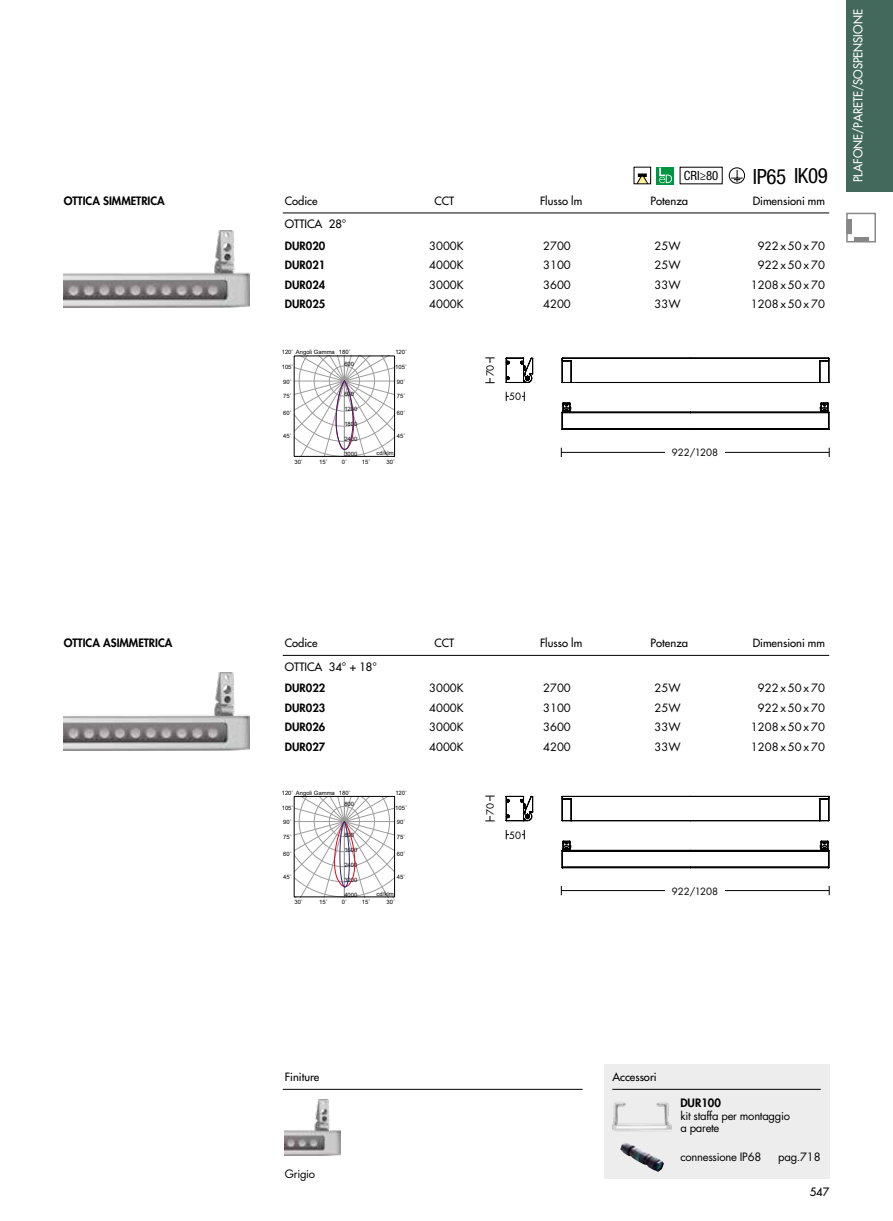
<style>
.page{position:relative;width:893px;height:1221px;background:#fff}
.page>*{position:absolute;margin:0;border:0;box-sizing:border-box;transform-origin:0 0}
.t1{font:condensed 21px "Helvetica Neue LT Std";letter-spacing:-.015em;color:#000}
.t2{font:condensed 12.75px "Helvetica Neue LT Std";color:#000}
.t3{font:500 12px "Futura Std";color:#fff;scale:.95 1}
.t4{font:11.25px/12.8px "Futura Std";letter-spacing:-.025em;color:#000}
.t5{font:800 11.25px "Futura Std";color:#000}
.t6{font:500 11.25px "Futura Std";color:#000}
.t7{font:11.1px "Futura Std";color:#000}
.t8{font:500 11.1px "Futura Std";color:#000}
.t9{font:800 11.1px "Futura Std";color:#000}
.t10{font:11.1px "Futura Std";letter-spacing:.08em;color:#000}
.t11{font:9.75px "Futura Std";letter-spacing:-.005em;color:#000}
.t12{font:5.85px "Arial";color:#000}
.s1{font-size:11.1px}
</style>
<div class="page">
<div style="left:846px;top:0;width:47px;height:191px;background:#43695c"></div>
<div style="left:854px;top:237px;width:15px;height:5px;border:1px solid #878787"></div>
<div style="left:847px;top:219px;width:4px;height:15px;border:1px solid #878787"></div>
<div style="left:846px;top:213px;width:30px;height:29px;border:2px solid #878787"></div>
<img style="left:64px;top:672px;width:185px;height:78px">
<img style="left:64px;top:230px;width:185px;height:78px">
<svg style="left:506px;top:358px;width:27px;height:25px"></svg>
<svg style="left:506px;top:795px;width:27px;height:26px"></svg>
<hr style="left:561px;top:452px;width:268px;height:1px;background:#000">
<hr style="left:561px;top:890px;width:268px;height:1px;background:#000">
<div style="left:665px;top:447px;width:60px;height:10px;background:#fff"></div>
<div style="left:665px;top:885px;width:60px;height:10px;background:#fff"></div>
<svg style="left:485px;top:357px;width:10px;height:26px"></svg>
<svg style="left:485px;top:795px;width:10px;height:26px"></svg>
<div style="left:485px;top:363px;width:10px;height:15px;background:#fff"></div>
<div style="left:485px;top:801px;width:10px;height:15px;background:#fff"></div>
<svg style="left:506px;top:391px;width:19px;height:10px"></svg>
<svg style="left:506px;top:829px;width:19px;height:10px"></svg>
<div style="left:509px;top:391px;width:12px;height:10px;background:#fff"></div>
<div style="left:509px;top:829px;width:12px;height:10px;background:#fff"></div>
<svg style="left:561px;top:358px;width:268px;height:25px"></svg>
<svg style="left:561px;top:402px;width:268px;height:28px"></svg>
<svg style="left:561px;top:796px;width:268px;height:25px"></svg>
<svg style="left:561px;top:840px;width:268px;height:28px"></svg>
<hr style="left:294px;top:456px;width:101px;height:1px;background:#000">
<hr style="left:294px;top:355px;width:101px;height:1px;background:#000">
<svg style="left:294px;top:356px;width:101px;height:100px"></svg>
<svg style="left:294px;top:796px;width:101px;height:101px"></svg>
<div style="left:634px;top:167px;width:17px;height:17px;border:1px solid #000"></div>
<svg style="left:637px;top:174px;width:11px;height:10px"></svg>
<div style="left:657px;top:167px;width:17px;height:17px;background:#009641"></div>
<svg style="left:659px;top:168px;width:13px;height:15px"></svg>
<svg style="left:729px;top:167px;width:16px;height:16px"></svg>
<hr style="left:283px;top:213px;width:546px;height:1px;background:#000">
<hr style="left:283px;top:655px;width:546px;height:1px;background:#000">
<div style="left:604px;top:1063px;width:225px;height:115px;background:#ededed"></div>
<img style="left:620px;top:1143px;width:44px;height:28px">
<img style="left:612px;top:1102px;width:60px;height:29px">
<hr style="left:612px;top:1088px;width:209px;height:1px;background:#000">
<img style="left:285px;top:1099px;width:55px;height:56px">
<hr style="left:283px;top:1088px;width:300px;height:1px;background:#000">
<h3 class="t5" style="left:64px;top:194px;width:103px">OTTICA SIMMETRICA</h3>
<h3 class="t5" style="left:64px;top:636px;width:110px">OTTICA ASIMMETRICA</h3>
<h2 class="t2" style="left:684px;top:168px;width:36px">CRI≥80</h2>
<h1 class="t1" style="left:753px;top:164px;width:77px">IP65 IK09</h1>
<h3 class="t8" style="left:285px;top:194px;width:34px">Codice</h3>
<h3 class="t8" style="left:434px;top:194px;width:21px">CCT</h3>
<h3 class="t8" style="left:540px;top:194px;width:44px">Flusso lm</h3>
<h3 class="t8" style="left:651px;top:194px;width:39px">Potenza</h3>
<h3 class="t8" style="left:753px;top:194px;width:74px">Dimensioni mm</h3>
<h3 class="t6" style="left:285px;top:217px;width:63px">OTTICA 28°</h3>
<h3 class="t9" style="left:285px;top:238px;width:42px">DUR020</h3>
<h3 class="t7" style="left:429px;top:238px;width:36px">3000K</h3>
<h3 class="t7" style="left:543px;top:238px;width:29px">2700</h3>
<h3 class="t7" style="left:654px;top:238px;width:28px">25W</h3>
<h3 class="t10" style="left:758px;top:238px;width:69px">922x50x70</h3>
<h3 class="t9" style="left:285px;top:258px;width:42px">DUR021</h3>
<h3 class="t7" style="left:429px;top:258px;width:36px">4000K</h3>
<h3 class="t7" style="left:543px;top:258px;width:29px">3100</h3>
<h3 class="t7" style="left:655px;top:258px;width:28px">25W</h3>
<h3 class="t10" style="left:758px;top:258px;width:69px">922x50x70</h3>
<h3 class="t9" style="left:285px;top:277px;width:42px">DUR024</h3>
<h3 class="t7" style="left:429px;top:277px;width:36px">3000K</h3>
<h3 class="t7" style="left:543px;top:277px;width:29px">3600</h3>
<h3 class="t7" style="left:654px;top:277px;width:28px">33W</h3>
<h3 class="t7" style="left:751px;top:277px;width:76px">1208 x 50 x 70</h3>
<h3 class="t9" style="left:285px;top:297px;width:42px">DUR025</h3>
<h3 class="t7" style="left:429px;top:297px;width:36px">4000K</h3>
<h3 class="t7" style="left:543px;top:297px;width:29px">4200</h3>
<h3 class="t7" style="left:655px;top:297px;width:28px">33W</h3>
<h3 class="t7" style="left:751px;top:297px;width:76px">1208 x 50 x 70</h3>
<p class="t12" style="left:282px;top:348px;width:55px">120˚ Angoli Gamma</p>
<p class="t12" style="left:339px;top:348px;width:13px">180˚</p>
<p class="t12" style="left:395px;top:348px;width:13px">120˚</p>
<p class="t12" style="left:344px;top:360px;width:11px">600</p>
<p class="t12" style="left:344px;top:390px;width:11px">600</p>
<p class="t12" style="left:344px;top:405px;width:15px">1200</p>
<p class="t12" style="left:344px;top:420px;width:15px">1800</p>
<p class="t12" style="left:344px;top:435px;width:15px">2400</p>
<p class="t12" style="left:344px;top:450px;width:15px">3000</p>
<p class="t12" style="left:282px;top:363px;width:13px">105˚</p>
<p class="t12" style="left:395px;top:363px;width:13px">105˚</p>
<p class="t12" style="left:283px;top:378px;width:10px">90˚</p>
<p class="t12" style="left:397px;top:378px;width:10px">90˚</p>
<p class="t12" style="left:283px;top:392px;width:10px">75˚</p>
<p class="t12" style="left:397px;top:392px;width:10px">75˚</p>
<p class="t12" style="left:283px;top:409px;width:10px">60˚</p>
<p class="t12" style="left:397px;top:409px;width:10px">60˚</p>
<p class="t12" style="left:283px;top:432px;width:10px">45˚</p>
<p class="t12" style="left:397px;top:432px;width:10px">45˚</p>
<p class="t12" style="left:377px;top:449px;width:19px">cd/klm</p>
<p class="t12" style="left:294px;top:457px;width:10px">30˚</p>
<p class="t12" style="left:319px;top:457px;width:10px">15˚</p>
<p class="t12" style="left:342px;top:457px;width:7px">0˚</p>
<p class="t12" style="left:362px;top:457px;width:10px">15˚</p>
<p class="t12" style="left:386px;top:457px;width:10px">30˚</p>
<h3 class="t11" style="left:484px;top:376px;width:13px;rotate:-90deg">70</h3>
<h3 class="t11" style="left:509px;top:390px;width:13px">50</h3>
<h3 class="t11" style="left:672px;top:446px;width:48px">922/1208</h3>
<h3 class="t3" style="left:850px;top:182px;width:183px;rotate:-90deg">PLAFONE/PARETE/SOSPENSIONE</h3>
<h3 class="t8" style="left:285px;top:636px;width:34px">Codice</h3>
<h3 class="t8" style="left:434px;top:636px;width:21px">CCT</h3>
<h3 class="t8" style="left:540px;top:636px;width:44px">Flusso lm</h3>
<h3 class="t8" style="left:651px;top:636px;width:39px">Potenza</h3>
<h3 class="t8" style="left:753px;top:636px;width:74px">Dimensioni mm</h3>
<h3 class="t6" style="left:285px;top:659px;width:94px">OTTICA 34° + 18°</h3>
<h3 class="t9" style="left:285px;top:681px;width:42px">DUR022</h3>
<h3 class="t7" style="left:429px;top:681px;width:36px">3000K</h3>
<h3 class="t7" style="left:543px;top:681px;width:29px">2700</h3>
<h3 class="t7" style="left:654px;top:681px;width:28px">25W</h3>
<h3 class="t10" style="left:758px;top:681px;width:69px">922x50x70</h3>
<h3 class="t9" style="left:285px;top:700px;width:42px">DUR023</h3>
<h3 class="t7" style="left:429px;top:700px;width:36px">4000K</h3>
<h3 class="t7" style="left:543px;top:700px;width:29px">3100</h3>
<h3 class="t7" style="left:655px;top:700px;width:28px">25W</h3>
<h3 class="t10" style="left:758px;top:700px;width:69px">922x50x70</h3>
<h3 class="t9" style="left:285px;top:720px;width:42px">DUR026</h3>
<h3 class="t7" style="left:429px;top:720px;width:36px">3000K</h3>
<h3 class="t7" style="left:543px;top:720px;width:29px">3600</h3>
<h3 class="t7" style="left:654px;top:720px;width:28px">33W</h3>
<h3 class="t7" style="left:751px;top:720px;width:76px">1208 x 50 x 70</h3>
<h3 class="t9" style="left:285px;top:739px;width:42px">DUR027</h3>
<h3 class="t7" style="left:429px;top:739px;width:36px">4000K</h3>
<h3 class="t7" style="left:543px;top:739px;width:29px">4200</h3>
<h3 class="t7" style="left:655px;top:739px;width:28px">33W</h3>
<h3 class="t7" style="left:751px;top:739px;width:76px">1208 x 50 x 70</h3>
<p class="t12" style="left:282px;top:788px;width:55px">120˚ Angoli Gamma</p>
<p class="t12" style="left:339px;top:788px;width:13px">180˚</p>
<p class="t12" style="left:395px;top:788px;width:13px">120˚</p>
<p class="t12" style="left:344px;top:800px;width:11px">800</p>
<p class="t12" style="left:344px;top:830px;width:11px">800</p>
<p class="t12" style="left:344px;top:845px;width:15px">1600</p>
<p class="t12" style="left:344px;top:860px;width:15px">2400</p>
<p class="t12" style="left:344px;top:875px;width:15px">3200</p>
<p class="t12" style="left:344px;top:891px;width:15px">4000</p>
<p class="t12" style="left:282px;top:803px;width:13px">105˚</p>
<p class="t12" style="left:395px;top:803px;width:13px">105˚</p>
<p class="t12" style="left:283px;top:818px;width:10px">90˚</p>
<p class="t12" style="left:397px;top:818px;width:10px">90˚</p>
<p class="t12" style="left:283px;top:833px;width:10px">75˚</p>
<p class="t12" style="left:397px;top:833px;width:10px">75˚</p>
<p class="t12" style="left:283px;top:849px;width:10px">60˚</p>
<p class="t12" style="left:397px;top:849px;width:10px">60˚</p>
<p class="t12" style="left:283px;top:873px;width:10px">45˚</p>
<p class="t12" style="left:397px;top:873px;width:10px">45˚</p>
<p class="t12" style="left:377px;top:889px;width:19px">cd/klm</p>
<p class="t12" style="left:294px;top:898px;width:10px">30˚</p>
<p class="t12" style="left:319px;top:898px;width:10px">15˚</p>
<p class="t12" style="left:342px;top:898px;width:7px">0˚</p>
<p class="t12" style="left:362px;top:898px;width:10px">15˚</p>
<p class="t12" style="left:386px;top:898px;width:10px">30˚</p>
<h3 class="t11" style="left:484px;top:814px;width:13px;rotate:-90deg">70</h3>
<h3 class="t11" style="left:509px;top:828px;width:13px">50</h3>
<h3 class="t11" style="left:672px;top:884px;width:48px">922/1208</h3>
<h3 class="t8" style="left:285px;top:1070px;width:36px">Finiture</h3>
<h3 class="t8" style="left:612px;top:1070px;width:46px">Accessori</h3>
<h3 class="t4" style="left:285px;top:1167px;width:32px">Grigio</h3>
<h3 class="t5" style="left:680px;top:1095px;width:42px">DUR100</h3>
<h3 class="t4" style="left:680px;top:1109px;width:111px">kit staffa per montaggio a parete</h3>
<h3 class="t4" style="left:680px;top:1150px;width:82px">connessione IP68</h3>
<h3 class="t4" style="left:778px;top:1150px;width:44px">pag.<span class="s1">718</span></h3>
<h3 class="t6" style="left:810px;top:1184px;width:21px">547</h3>
</div>
